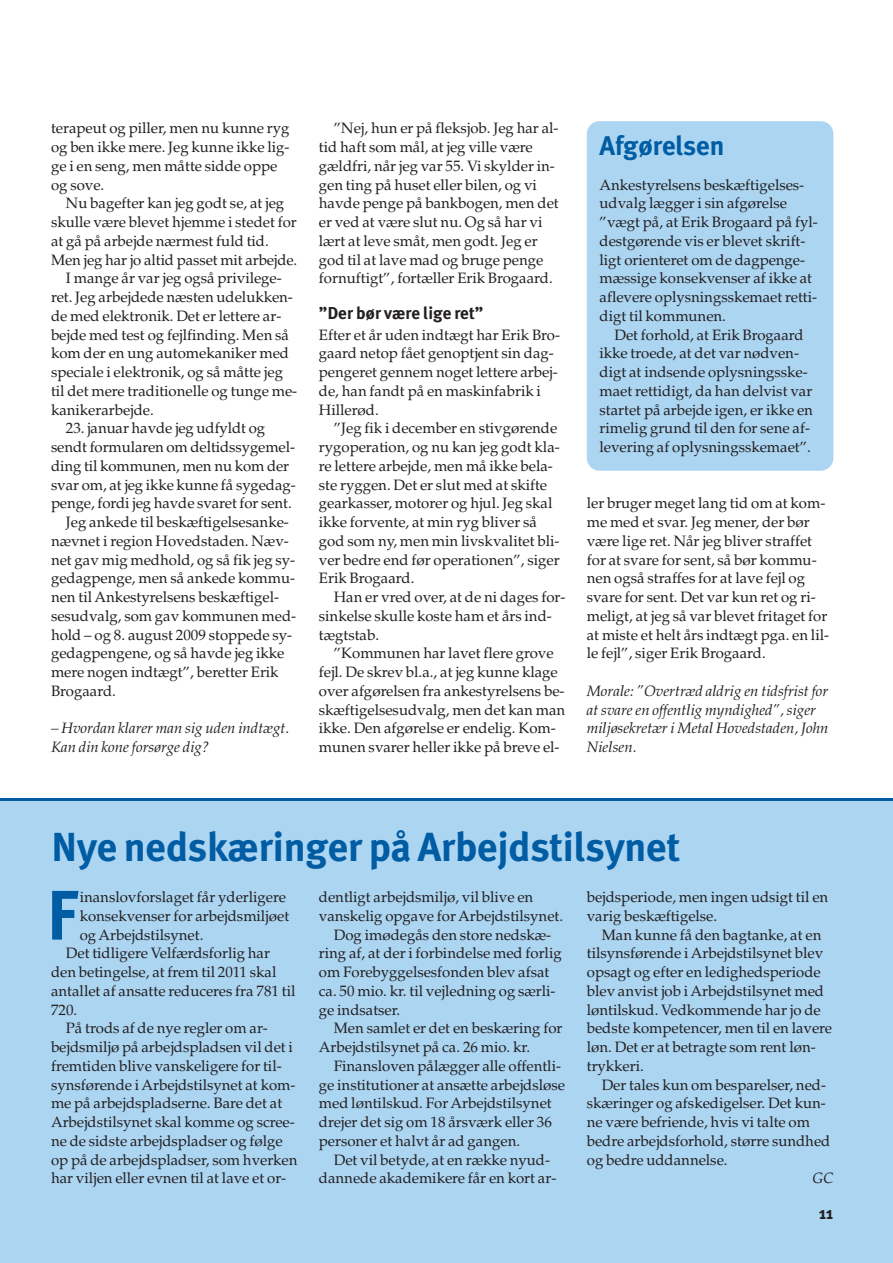
<style>
.page{position:relative;width:893px;height:1263px;background:#fff}
.page>*{position:absolute;margin:0;border:0;box-sizing:border-box;transform-origin:0 0}
.t1{font:700 70.05px "Meta Plus";color:#005ca3}
.t2{font:700 40.5px "Meta Plus";letter-spacing:-.005em;color:#005ca3}
.t3{font:700 27px "Meta Plus";letter-spacing:-.005em;color:#005ca3}
.t4{font:700 17.25px "Meta Plus";color:#231f20}
.t5{font:15px/18.8px "Palatino";color:#231f20}
.t6{font:italic 15px/18.8px "Palatino";color:#231f20}
</style>
<div class="page">
<div style="left:0;top:799px;width:893px;height:464px;background:#acd5f2"></div>
<hr style="left:0;top:798px;width:893px;height:3px;background:#005ca3">
<div style="left:587px;top:121px;width:246px;height:350px;background:#acd5f2;border-radius:13px"></div>
<p class="t5" style="left:51px;top:120px;width:240px">terapeut og piller, men nu kunne ryg og ben ikke mere. Jeg kunne ikke lig&shy;ge i en seng, men måtte sidde oppe og sove.</p>
<p class="t5" style="left:66px;top:195px;width:220px">Nu bagefter kan jeg godt se, at jeg</p>
<p class="t5" style="left:51px;top:214px;width:247px">skulle være blevet hjemme i stedet for</p>
<p class="t5" style="left:51px;top:233px;width:219px">at gå på arbejde nærmest fuld tid.</p>
<p class="t5" style="left:51px;top:252px;width:248px">Men jeg har jo altid passet mit arbejde.</p>
<p class="t5" style="left:66px;top:270px;width:217px">I mange år var jeg også privilege-</p>
<p class="t5" style="left:51px;top:289px;width:243px">ret. Jeg arbejdede næsten udelukken-</p>
<p class="t5" style="left:51px;top:308px;width:232px">de med elektronik. Det er lettere ar-</p>
<p class="t5" style="left:51px;top:327px;width:240px">bejde med test og fejlfinding. Men så</p>
<p class="t5" style="left:51px;top:345px;width:240px">kom der en ung automekaniker med</p>
<p class="t5" style="left:51px;top:364px;width:233px">speciale i elektronik, og så måtte jeg</p>
<p class="t5" style="left:51px;top:383px;width:248px">til det mere traditionelle og tunge me-</p>
<p class="t5" style="left:51px;top:402px;width:104px">kanikerarbejde.</p>
<p class="t5" style="left:66px;top:420px;width:201px">23. januar havde jeg udfyldt og</p>
<p class="t5" style="left:51px;top:439px;width:245px">sendt formularen om deltidssygemel-</p>
<p class="t5" style="left:51px;top:458px;width:240px">ding til kommunen, men nu kom der</p>
<p class="t5" style="left:51px;top:477px;width:246px">svar om, at jeg ikke kunne få sygedag-</p>
<p class="t5" style="left:51px;top:495px;width:242px">penge, fordi jeg havde svaret for sent.</p>
<p class="t5" style="left:66px;top:514px;width:224px">Jeg ankede til beskæftigelsesanke-</p>
<p class="t5" style="left:51px;top:533px;width:239px">nævnet i region Hovedstaden. Næv-</p>
<p class="t5" style="left:51px;top:552px;width:246px">net gav mig medhold, og så fik jeg sy-</p>
<p class="t5" style="left:51px;top:570px;width:246px">gedagpenge, men så ankede kommu-</p>
<p class="t5" style="left:51px;top:589px;width:230px">nen til Ankestyrelsens beskæftigel-</p>
<p class="t5" style="left:51px;top:608px;width:247px">sesudvalg, som gav kommunen med-</p>
<p class="t5" style="left:51px;top:627px;width:243px">hold – og 8. august 2009 stoppede sy-</p>
<p class="t5" style="left:51px;top:645px;width:235px">gedagpengene, og så havde jeg ikke</p>
<p class="t5" style="left:51px;top:664px;width:229px">mere nogen indtægt”, beretter Erik</p>
<p class="t5" style="left:51px;top:683px;width:66px">Brogaard.</p>
<p class="t6" style="left:51px;top:720px;width:240px">– Hvordan klarer man sig uden indtægt.<br>Kan din kone forsørge dig?</p>
<p class="t5" style="left:319px;top:120px;width:241px;text-indent:15px">”Nej, hun er på fleksjob. Jeg har al&shy;tid haft som mål, at jeg ville være gældfri, når jeg var 55. Vi skylder in&shy;gen ting på huset eller bilen, og vi havde penge på bankbogen, men det er ved at være slut nu. Og så har vi lært at leve småt, men godt. Jeg er god til at lave mad og bruge penge fornuftigt”, fortæller Erik Brogaard.</p>
<p class="t4" style="left:319px;top:307px;width:166px">”Der bør være lige ret”</p>
<p class="t5" style="left:319px;top:327px;width:243px">Efter et år uden indtægt har Erik Bro&shy;gaard netop fået genoptjent sin dag&shy;pengeret gennem noget lettere arbej&shy;de, han fandt på en maskinfabrik i<br>Hillerød.</p>
<p class="t5" style="left:319px;top:420px;width:242px;text-indent:15px">”Jeg fik i december en stivgørende rygoperation, og nu kan jeg godt kla&shy;re lettere arbejde, men må ikke bela&shy;ste ryggen. Det er slut med at skifte gearkasser, motorer og hjul. Jeg skal ikke forvente, at min ryg bliver så god som ny, men min livskvalitet bli&shy;ver bedre end før operationen”, siger Erik Brogaard.</p>
<p class="t5" style="left:319px;top:589px;width:248px;text-indent:15px">Han er vred over, at de ni dages for&shy;sinkelse skulle koste ham et års ind&shy;tægtstab.</p>
<p class="t5" style="left:319px;top:645px;width:248px;text-indent:15px">”Kommunen har lavet flere grove fejl. De skrev bl.a., at jeg kunne klage over afgørelsen fra ankestyrelsens be&shy;skæftigelsesudvalg, men det kan man ikke. Den afgørelse er endelig. Kom&shy;munen svarer heller ikke på breve el-</p>
<h3 class="t3" style="left:600px;top:135px;width:126px">Afgørelsen</h3>
<p class="t5" style="left:600px;top:177px;width:220px">Ankestyrelsens beskæftigelses&shy;udvalg lægger i sin afgørelse ”vægt på, at Erik Brogaard på fyl&shy;destgørende vis er blevet skrift&shy;ligt orienteret om de dagpenge&shy;mæssige konsekvenser af ikke at aflevere oplysningsskemaet retti&shy;digt til kommunen.</p>
<p class="t5" style="left:600px;top:327px;width:215px;text-indent:15px">Det forhold, at Erik Brogaard ikke troede, at det var nødven&shy;digt at indsende oplysningsske&shy;maet rettidigt, da han delvist var startet på arbejde igen, er ikke en rimelig grund til den for sene af&shy;levering af oplysningsskemaet”.</p>
<p class="t5" style="left:587px;top:495px;width:244px">ler bruger meget lang tid om at kom&shy;me med et svar. Jeg mener, der bør være lige ret. Når jeg bliver straffet for at svare for sent, så bør kommu&shy;nen også straffes for at lave fejl og svare for sent. Det var kun ret og ri&shy;meligt, at jeg så var blevet fritaget for at miste et helt års indtægt pga. en lil&shy;le fejl”, siger Erik Brogaard.</p>
<p class="t6" style="left:587px;top:683px;width:243px">Morale: ”Overtræd aldrig en tidsfrist for at svare en offentlig myndighed”, siger miljøsekretær i Metal Hovedstaden, John Nielsen.</p>
<h2 class="t2" style="left:51px;top:831px;width:631px">Nye nedskæringer på Arbejdstilsynet</h2>
<h1 class="t1" style="left:46px;top:888px;width:35px">F</h1>
<p class="t5" style="left:80px;top:889px;width:208px">inanslovforslaget får yderligere</p>
<p class="t5" style="left:319px;top:889px;width:216px">dentligt arbejdsmiljø, vil blive en</p>
<p class="t5" style="left:319px;top:908px;width:246px">vanskelig opgave for Arbejdstilsynet.</p>
<p class="t5" style="left:334px;top:927px;width:219px">Dog imødegås den store nedskæ-</p>
<p class="t5" style="left:319px;top:945px;width:244px">ring af, at der i forbindelse med forlig</p>
<p class="t5" style="left:319px;top:964px;width:232px">om Forebyggelsesfonden blev afsat</p>
<p class="t5" style="left:319px;top:983px;width:238px">ca. 50 mio. kr. til vejledning og særli-</p>
<p class="t5" style="left:319px;top:1002px;width:83px">ge indsatser.</p>
<p class="t5" style="left:334px;top:1020px;width:230px">Men samlet er det en beskæring for</p>
<p class="t5" style="left:319px;top:1039px;width:213px">Arbejdstilsynet på ca. 26 mio. kr.</p>
<p class="t5" style="left:334px;top:1058px;width:229px">Finansloven pålægger alle offentli-</p>
<p class="t5" style="left:319px;top:1077px;width:248px">ge institutioner at ansætte arbejdsløse</p>
<p class="t5" style="left:319px;top:1095px;width:234px">med løntilskud. For Arbejdstilsynet</p>
<p class="t5" style="left:319px;top:1114px;width:234px">drejer det sig om 18 årsværk eller 36</p>
<p class="t5" style="left:319px;top:1133px;width:203px">personer et halvt år ad gangen.</p>
<p class="t5" style="left:334px;top:1152px;width:218px">Det vil betyde, at en række nyud-</p>
<p class="t5" style="left:319px;top:1170px;width:239px">dannede akademikere får en kort ar-</p>
<p class="t5" style="left:587px;top:889px;width:243px">bejdsperiode, men ingen udsigt til en varig beskæftigelse.</p>
<p class="t5" style="left:587px;top:927px;width:247px;text-indent:15px">Man kunne få den bagtanke, at en tilsynsførende i Arbejdstilsynet blev opsagt og efter en ledighedsperiode blev anvist job i Arbejdstilsynet med løntilskud. Vedkommende har jo de bedste kompetencer, men til en lavere løn. Det er at betragte som rent løn&shy;trykkeri.</p>
<p class="t5" style="left:587px;top:1077px;width:245px;text-indent:15px">Der tales kun om besparelser, ned&shy;skæringer og afskedigelser. Det kun&shy;ne være befriende, hvis vi talte om bedre arbejdsforhold, større sundhed og bedre uddannelse.</p>
<p class="t6" style="left:813px;top:1170px;width:22px">GC</p>
<p class="t5" style="left:80px;top:908px;width:211px">konsekvenser for arbejdsmiljøet</p>
<p class="t5" style="left:80px;top:927px;width:125px">og Arbejdstilsynet.</p>
<p class="t5" style="left:66px;top:945px;width:206px">Det tidligere Velfærdsforlig har</p>
<p class="t5" style="left:51px;top:964px;width:227px">den betingelse, at frem til 2011 skal</p>
<p class="t5" style="left:51px;top:983px;width:246px">antallet af ansatte reduceres fra 781 til</p>
<p class="t5" style="left:51px;top:1002px;width:28px">720.</p>
<p class="t5" style="left:66px;top:1020px;width:204px">På trods af de nye regler om ar-</p>
<p class="t5" style="left:51px;top:1039px;width:243px">bejdsmiljø på arbejdspladsen vil det i</p>
<p class="t5" style="left:51px;top:1058px;width:232px">fremtiden blive vanskeligere for til-</p>
<p class="t5" style="left:51px;top:1077px;width:246px">synsførende i Arbejdstilsynet at kom-</p>
<p class="t5" style="left:51px;top:1095px;width:233px">me på arbejdspladserne. Bare det at</p>
<p class="t5" style="left:51px;top:1114px;width:245px">Arbejdstilsynet skal komme og scree-</p>
<p class="t5" style="left:51px;top:1133px;width:233px">ne de sidste arbejdspladser og følge</p>
<p class="t5" style="left:51px;top:1152px;width:248px">op på de arbejdspladser, som hverken</p>
<p class="t5" style="left:51px;top:1170px;width:237px">har viljen eller evnen til at lave et or-</p>
<p class="t4" style="left:819px;top:1207px;width:16px">11</p>
</div>
